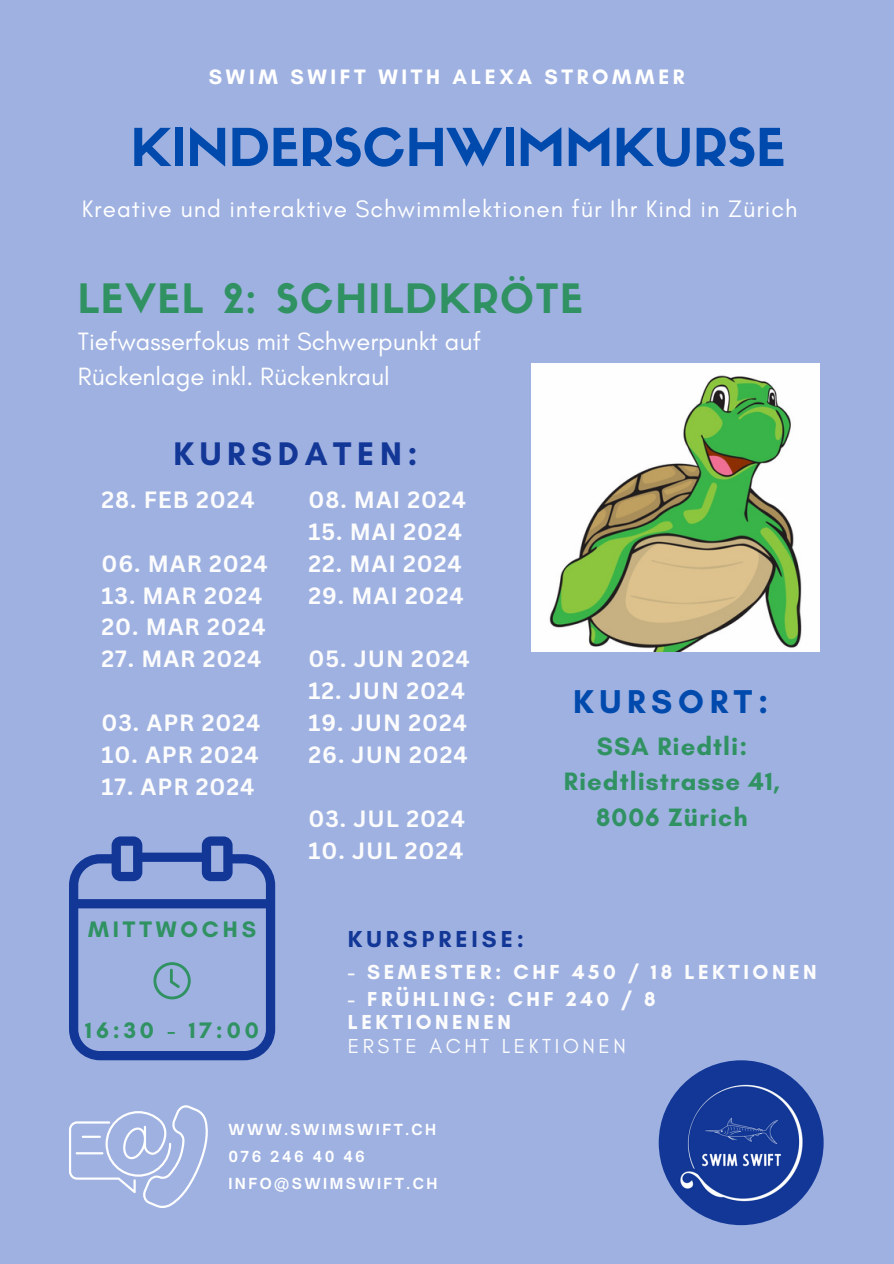
<style>
.page{position:relative;width:894px;height:1264px;background:#fff}
.page>*{position:absolute;margin:0;border:0;box-sizing:border-box;transform-origin:0 0}
.t1{font:51.15px "Sifonn Basic";color:#004aad}
.t2{font:39.75px "Sifonn Basic";letter-spacing:.04em;color:#309262}
.t3{font:700 33.6px "Glacial Indifference";letter-spacing:.17em;color:#004aad}
.t4{font:700 33.3px "Glacial Indifference";letter-spacing:.17em;color:#133796}
.t5{font:700 25.65px "Glacial Indifference";letter-spacing:.04em;color:#309262}
.t6{font:25.5px/34.8px "Glacial Indifference";color:#fff}
.t7{font:24.3px "Glacial Indifference";letter-spacing:.04em;color:#fff}
.t8{font:700 23.55px "Glacial Indifference";letter-spacing:.17em;color:#133796}
.t9{font:700 22.95px "Canva Sans";letter-spacing:.04em;color:#fcfcfd}
.t10{font:700 22.8px "Glacial Indifference";letter-spacing:.17em;color:#309262}
.t11{font:700 21.3px "Glacial Indifference";letter-spacing:.17em;color:#fff}
.t12{font:700 20.7px/23.7px "Glacial Indifference";letter-spacing:.17em;color:#fcfcfd}
.t13{font:20.7px "Glacial Indifference";letter-spacing:.17em;color:#fcfcfd}
.t14{font:700 14.55px "Open Sauce One";letter-spacing:.17em;color:#fff}
</style>
<div class="page">
<div style="left:0;top:0;width:893px;height:1263px;background:#9eb1e1"></div>
<img style="left:658px;top:1060px;width:165px;height:165px;border-radius:50%">
<svg style="left:69px;top:1105px;width:139px;height:102px"></svg>
<hr style="left:76px;top:1152px;width:27px;height:2px;background:#fff">
<svg style="left:69px;top:836px;width:206px;height:224px"></svg>
<svg style="left:153px;top:962px;width:37px;height:37px"></svg>
<img style="left:531px;top:364px;width:287px;height:287px">
<p class="t11" style="left:209px;top:64px;width:477px">SWIM SWIFT WITH ALEXA STROMMER</p>
<p class="t1" style="left:131px;top:128px;width:656px">KINDERSCHWIMMKURSE</p>
<p class="t7" style="left:82px;top:194px;width:717px">Kreative und interaktive Schwimmlektionen für Ihr Kind in Zürich</p>
<p class="t2" style="left:78px;top:283px;width:506px">LEVEL 2: SCHILDKRÖTE</p>
<p class="t6" style="left:78px;top:323px;width:404px">Tiefwasserfokus mit Schwerpunkt auf<br>Rückenlage inkl. Rückenkraul</p>
<p class="t4" style="left:174px;top:433px;width:245px">KURSDATEN:</p>
<p class="t9" style="left:101px;top:483px;width:155px">28. FEB 2024</p>
<p class="t9" style="left:101px;top:547px;width:168px">06. MAR 2024</p>
<p class="t9" style="left:101px;top:579px;width:162px">13. MAR 2024</p>
<p class="t9" style="left:101px;top:611px;width:166px">20. MAR 2024</p>
<p class="t9" style="left:101px;top:643px;width:161px">27. MAR 2024</p>
<p class="t9" style="left:101px;top:706px;width:160px">03. APR 2024</p>
<p class="t9" style="left:101px;top:738px;width:159px">10. APR 2024</p>
<p class="t9" style="left:101px;top:770px;width:154px">17. APR 2024</p>
<p class="t9" style="left:308px;top:483px;width:159px">08. MAI 2024</p>
<p class="t9" style="left:308px;top:515px;width:155px">15. MAI 2024</p>
<p class="t9" style="left:308px;top:547px;width:155px">22. MAI 2024</p>
<p class="t9" style="left:308px;top:579px;width:157px">29. MAI 2024</p>
<p class="t9" style="left:308px;top:643px;width:163px">05. JUN 2024</p>
<p class="t9" style="left:308px;top:674px;width:158px">12. JUN 2024</p>
<p class="t9" style="left:308px;top:706px;width:160px">19. JUN 2024</p>
<p class="t9" style="left:308px;top:738px;width:161px">26. JUN 2024</p>
<p class="t9" style="left:308px;top:802px;width:158px">03. JUL 2024</p>
<p class="t9" style="left:308px;top:834px;width:156px">10. JUL 2024</p>
<p class="t3" style="left:573px;top:681px;width:197px">KURSORT:</p>
<p class="t5" style="left:596px;top:730px;width:152px">SSA Riedtli:</p>
<p class="t5" style="left:563px;top:766px;width:218px">Riedtlistrasse 41,</p>
<p class="t5" style="left:596px;top:801px;width:153px">8006 Zürich</p>
<p class="t10" style="left:88px;top:915px;width:169px">MITTWOCHS</p>
<p class="t10" style="left:85px;top:1016px;width:175px">16:30 - 17:00</p>
<p class="t8" style="left:348px;top:924px;width:177px">KURSPREISE:</p>
<p class="t12" style="left:348px;top:959px;width:470px">- SEMESTER: CHF 450 / 18 LEKTIONEN</p>
<p class="t12" style="left:348px;top:986px;width:309px">- FRÜHLING: CHF 240 / 8<br>LEKTIONENEN</p>
<p class="t13" style="left:348px;top:1033px;width:279px">ERSTE ACHT LEKTIONEN</p>
<p class="t14" style="left:228px;top:1120px;width:209px">WWW.SWIMSWIFT.CH</p>
<p class="t14" style="left:228px;top:1147px;width:138px">076 246 40 46</p>
<p class="t14" style="left:228px;top:1174px;width:210px">INFO@SWIMSWIFT.CH</p>
</div>
